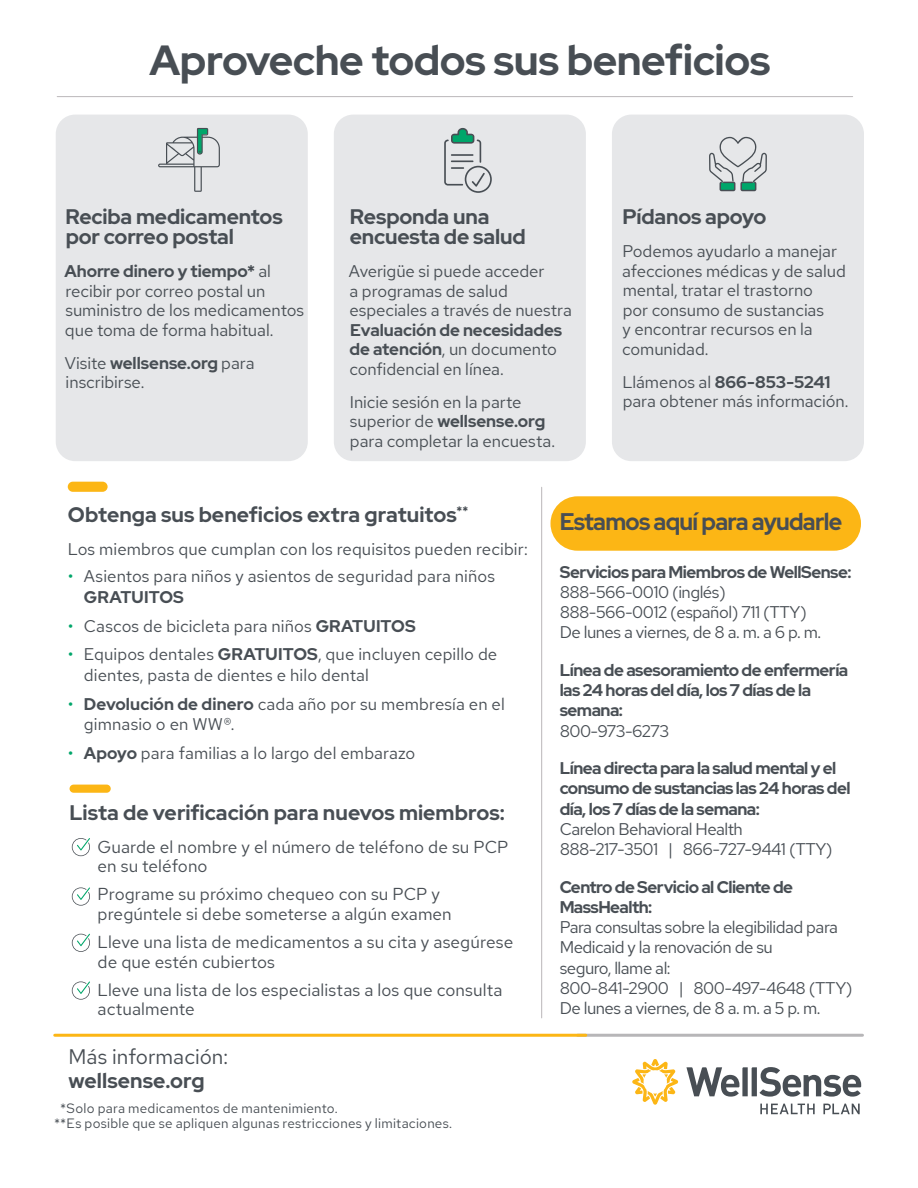
<style>
.page{position:relative;width:918px;height:1188px;background:#fff}
.page>*{position:absolute;margin:0;border:0;box-sizing:border-box;transform-origin:0 0}
.t1{font:700 42px "Red Hat Display";letter-spacing:-.015em;color:#484e54}
.t2{font:700 24px "Red Hat Display";letter-spacing:-.03em;color:#484e54;scale:.96 1}
.t3{font:700 21px/20.2px "Red Hat Display";letter-spacing:-.005em;color:#484e54}
.t4{font:21px "Red Hat Text";color:#484e54}
.t5{font:17.25px/19.5px "Red Hat Text";letter-spacing:.005em;color:#484e54}
.t6{font:16.8px/19.5px "Red Hat Text";letter-spacing:-.005em;color:#484e54}
.t7{font:16.8px/20.2px "Red Hat Text";letter-spacing:-.03em;color:#484e54}
.t8{font:700 16.8px/20.2px "Red Hat Display";letter-spacing:-.03em;color:#484e54}
.t9{font:700 16.8px "Red Hat Display";letter-spacing:-.005em;color:#484e54}
.t10{font:700 16.8px "Red Hat Display";letter-spacing:-.01em;color:#484e54}
.t11{font:16.8px "Red Hat Text";letter-spacing:-.04em;color:#484e54}
.t12{font:700 16.8px "Red Hat Display";letter-spacing:.005em;color:#484e54}
.t13{font:13.5px/15px "Red Hat Text";letter-spacing:.015em;color:#484e54}
.s1{font-family:"Red Hat Text";font-weight:400}
.s2{font-family:"Red Hat Display";font-weight:700}
.s3{color:#00a66a}
</style>
<div class="page">
<div style="left:56px;top:115px;width:252px;height:346px;background:#e6e7e9;border-radius:19px"></div>
<div style="left:334px;top:115px;width:252px;height:346px;background:#e6e7e9;border-radius:19px"></div>
<div style="left:612px;top:115px;width:252px;height:346px;background:#e6e7e9;border-radius:19px"></div>
<hr style="left:57px;top:96px;width:796px;height:1px;background:#c2bfc1">
<hr style="left:541px;top:487px;width:1px;height:531px;background:#c2bfc1">
<div style="left:68px;top:482px;width:40px;height:10px;background:#fcb615;border-radius:5px"></div>
<svg style="left:444px;top:128px;width:48px;height:65px"></svg>
<svg style="left:158px;top:128px;width:62px;height:64px"></svg>
<div style="left:70px;top:785px;width:41px;height:8px;background:#fcb615;border-radius:4px"></div>
<div style="left:550px;top:496px;width:311px;height:55px;background:#fcb615;border-radius:27px"></div>
<hr style="left:578px;top:1034px;width:284px;height:3px;background:#b7b6b8">
<hr style="left:55px;top:1034px;width:531px;height:3px;background:#fcb615">
<div style="left:720px;top:182px;width:15px;height:9px;background:#00a66a;border:2px solid #484e54"></div>
<div style="left:740px;top:182px;width:16px;height:9px;background:#00a66a;border:2px solid #484e54"></div>
<svg style="left:709px;top:137px;width:58px;height:45px"></svg>
<svg style="left:72px;top:838px;width:18px;height:18px"></svg>
<svg style="left:72px;top:887px;width:18px;height:19px"></svg>
<svg style="left:72px;top:934px;width:18px;height:18px"></svg>
<svg style="left:72px;top:981px;width:18px;height:19px"></svg>
<svg style="left:632px;top:1059px;width:46px;height:46px"></svg>
<svg style="left:686px;top:1067px;width:175px;height:30px"></svg>
<svg style="left:760px;top:1104px;width:55px;height:10px"></svg>
<svg style="left:823px;top:1104px;width:37px;height:10px"></svg>
<h1 class="t1" style="left:149px;top:33px;width:622px">Aproveche todos sus beneficios</h1>
<p class="t3" style="left:66px;top:206px;width:219px">Reciba medicamentos por correo postal</p>
<p class="t9" style="left:64px;top:261px;width:208px">Ahorre dinero y tiempo* <span class="s1">al</span></p>
<p class="t6" style="left:65px;top:281px;width:241px">recibir por correo postal un suministro de los medicamentos que toma de forma habitual.</p>
<p class="t9" style="left:65px;top:352px;width:191px"><span class="s1">Visite</span> wellsense.org <span class="s1">para</span></p>
<p class="t6" style="left:66px;top:373px;width:80px">inscribirse.</p>
<p class="t3" style="left:350px;top:206px;width:178px">Responda una encuesta de salud</p>
<p class="t6" style="left:349px;top:262px;width:225px">Averigüe si puede acceder<br>a programas de salud especiales a través de nuestra</p>
<p class="t9" style="left:350px;top:319px;width:213px">Evaluación de necesidades</p>
<p class="t6" style="left:349px;top:340px;width:209px"><span class="s2">de atención</span>, un documento confidencial en línea.</p>
<p class="t6" style="left:350px;top:392px;width:173px">Inicie sesión en la parte</p>
<p class="t9" style="left:350px;top:411px;width:197px"><span class="s1">superior de</span> wellsense.org</p>
<p class="t6" style="left:350px;top:431px;width:207px">para completar la encuesta.</p>
<p class="t3" style="left:623px;top:206px;width:145px">Pídanos apoyo</p>
<p class="t6" style="left:622px;top:241px;width:225px">Podemos ayudarlo a manejar afecciones médicas y de salud mental, tratar el trastorno<br>por consumo de sustancias<br>y encontrar recursos en la comunidad.</p>
<p class="t10" style="left:622px;top:371px;width:210px"><span class="s1">Llámenos al</span> 866-853-5241</p>
<p class="t6" style="left:623px;top:391px;width:227px">para obtener más información.</p>
<p class="t3" style="left:68px;top:504px;width:402px">Obtenga sus beneficios extra gratuitos<sup>**</sup></p>
<p class="t6" style="left:68px;top:540px;width:462px">Los miembros que cumplan con los requisitos pueden recibir:</p>
<p class="t6" style="left:68px;top:567px;width:429px"><span class="s3">•</span> Asientos para niños y asientos de seguridad para niños</p>
<p class="t12" style="left:84px;top:586px;width:101px">GRATUITOS</p>
<p class="t6" style="left:68px;top:616px;width:349px"><span class="s3">•</span> Cascos de bicicleta para niños <span class="s2">GRATUITOS</span></p>
<p class="t6" style="left:84px;top:644px;width:415px;line-height:20.2px;text-indent:-16px"><span class="s3">•</span> Equipos dentales <span class="s2">GRATUITOS</span>, que incluyen cepillo de dientes, pasta de dientes e hilo dental</p>
<p class="t6" style="left:84px;top:693px;width:422px;line-height:20.2px;text-indent:-16px"><span class="s3">•</span> <span class="s2">Devolución de dinero</span> cada año por su membresía en el gimnasio o en WW®.</p>
<p class="t6" style="left:68px;top:743px;width:349px"><span class="s3">•</span> <span class="s2">Apoyo</span> para familias a lo largo del embarazo</p>
<p class="t3" style="left:70px;top:802px;width:437px">Lista de verificación para nuevos miembros:</p>
<p class="t5" style="left:98px;top:837px;width:412px">Guarde el nombre y el número de teléfono de su PCP en su teléfono</p>
<p class="t5" style="left:98px;top:884px;width:356px">Programe su próximo chequeo con su PCP y pregúntele si debe someterse a algún examen</p>
<p class="t5" style="left:98px;top:932px;width:417px">Lleve una lista de medicamentos a su cita y asegúrese de que estén cubiertos</p>
<p class="t5" style="left:98px;top:980px;width:406px">Lleve una lista de los especialistas a los que consulta actualmente</p>
<p class="t4" style="left:69px;top:1043px;width:161px">Más información:</p>
<p class="t3" style="left:69px;top:1070px;width:138px">wellsense.org</p>
<p class="t13" style="left:54px;top:1100px;width:400px;text-indent:6px">*Solo para medicamentos de mantenimiento.<br>**Es posible que se apliquen algunas restricciones y limitaciones.</p>
<h2 class="t2" style="left:560px;top:506px;width:296px">Estamos aquí para ayudarle</h2>
<p class="t8" style="left:560px;top:561px;width:293px">Servicios para Miembros de WellSense:</p>
<p class="t7" style="left:560px;top:582px;width:263px">888-566-0010 (inglés)<br>888-566-0012 (español) 711 (TTY)<br>De lunes a viernes, de 8 a. m. a 6 p. m.</p>
<p class="t8" style="left:560px;top:660px;width:290px">Línea de asesoramiento de enfermería las 24 horas del día, los 7 días de la semana:</p>
<p class="t11" style="left:560px;top:720px;width:111px">800-973-6273</p>
<p class="t8" style="left:560px;top:758px;width:292px">Línea directa para la salud mental y el consumo de sustancias las 24 horas del día, los 7 días de la semana:</p>
<p class="t7" style="left:560px;top:819px;width:275px">Carelon Behavioral Health<br>888-217-3501 | 866-727-9441 (TTY)</p>
<p class="t8" style="left:560px;top:877px;width:235px">Centro de Servicio al Cliente de<br>MassHealth:</p>
<p class="t7" style="left:560px;top:917px;width:294px">Para consultas sobre la elegibilidad para<br>Medicaid y la renovación de su<br>seguro, llame al:<br>800-841-2900 | 800-497-4648 (TTY)<br>De lunes a viernes, de 8 a. m. a 5 p. m.</p>
</div>
